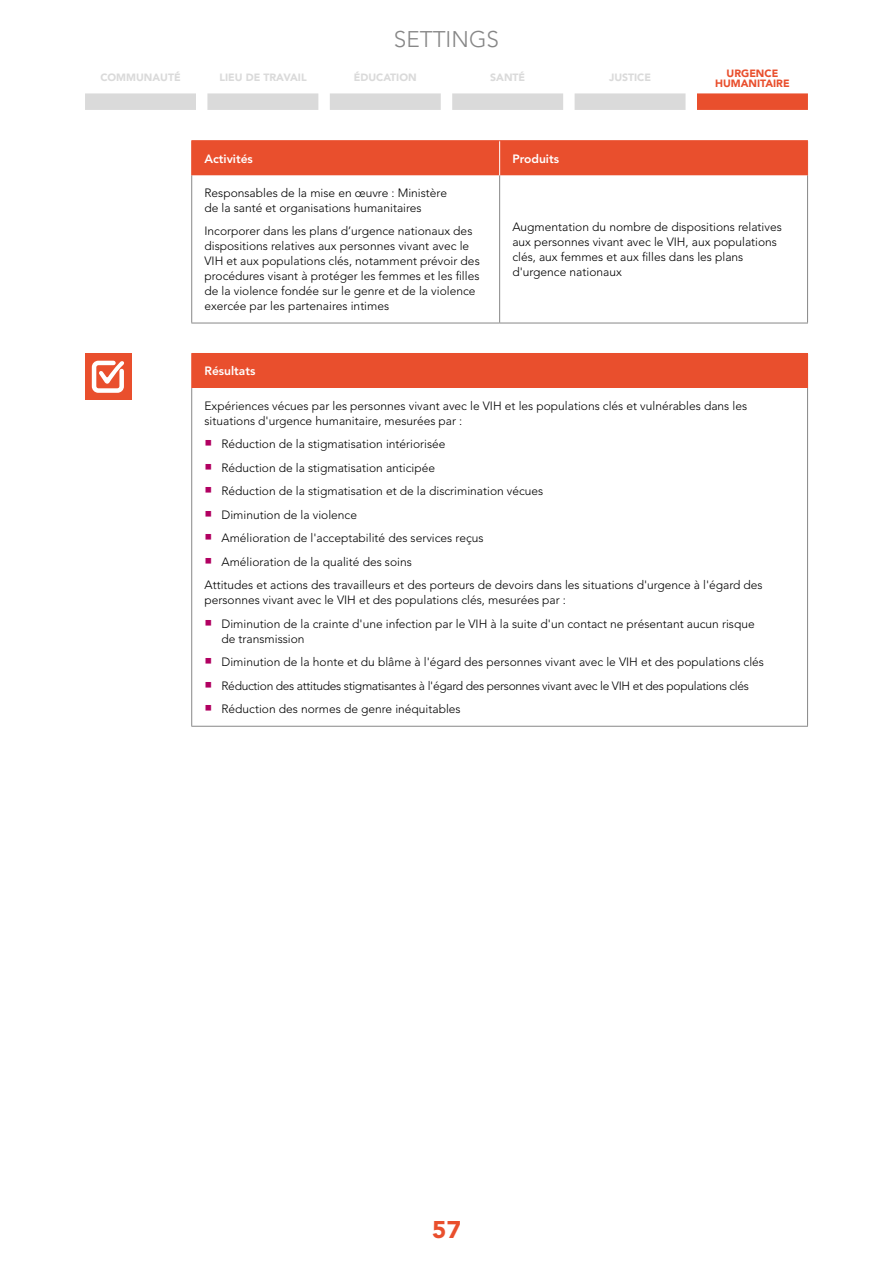
<style>
.page{position:relative;width:893px;height:1263px;background:#fff}
.page>*{position:absolute;margin:0;border:0;box-sizing:border-box;transform-origin:0 0}
.t1{font:900 24px "Avenir LT Std";color:#e94f2d}
.t2{font:300 22.5px "Avenir LT Std";color:#878787}
.table_text{font:300 12px/15px "Avenir LT Std";color:#000}
.table_text-2{font:300 12px "Avenir LT Std";letter-spacing:-.025em;color:#000}
.table_HD{font:800 12px "Avenir LT Std";color:#fff}
.t3{font:900 10.5px "Avenir LT Std";color:#dadada}
.t4{font:900 10.5px/10.5px "Avenir LT Std";color:#e94f2d;text-align:center}
</style>
<div class="page">
<div style="left:192px;top:141px;width:615px;height:34px;background:#e94f2d"></div>
<hr style="left:191px;top:175px;width:1px;height:148px;background:#878787">
<hr style="left:499px;top:175px;width:1px;height:148px;background:#878787">
<hr style="left:807px;top:175px;width:1px;height:148px;background:#878787">
<hr style="left:191px;top:323px;width:309px;height:1px;background:#878787">
<hr style="left:500px;top:323px;width:308px;height:1px;background:#878787">
<hr style="left:499px;top:141px;width:1px;height:34px;background:#fff">
<hr style="left:191px;top:140px;width:309px;height:1px;background:#e94f2d">
<hr style="left:191px;top:141px;width:1px;height:34px;background:#e94f2d">
<hr style="left:500px;top:140px;width:308px;height:1px;background:#e94f2d">
<hr style="left:807px;top:141px;width:1px;height:34px;background:#e94f2d">
<div style="left:192px;top:353px;width:615px;height:35px;background:#e94f2d"></div>
<hr style="left:191px;top:388px;width:1px;height:338px;background:#878787">
<hr style="left:807px;top:388px;width:1px;height:338px;background:#878787">
<hr style="left:191px;top:726px;width:617px;height:1px;background:#878787">
<hr style="left:191px;top:353px;width:617px;height:1px;background:#e94f2d">
<hr style="left:191px;top:354px;width:1px;height:34px;background:#e94f2d">
<hr style="left:807px;top:354px;width:1px;height:34px;background:#e94f2d">
<div style="left:85px;top:353px;width:47px;height:47px;background:#e94f2d"></div>
<svg style="left:91px;top:360px;width:33px;height:33px"></svg>
<div style="left:85px;top:93px;width:111px;height:17px;background:#dadada"></div>
<div style="left:207px;top:93px;width:111px;height:17px;background:#dadada"></div>
<div style="left:330px;top:93px;width:111px;height:17px;background:#dadada"></div>
<div style="left:452px;top:93px;width:111px;height:17px;background:#dadada"></div>
<div style="left:697px;top:93px;width:111px;height:17px;background:#e94f2d"></div>
<div style="left:575px;top:93px;width:110px;height:17px;background:#dadada"></div>
<h2 class="t2" style="left:394px;top:26px;width:107px">SETTINGS</h2>
<p class="t3" style="left:100px;top:71px;width:82px">COMMUNAUTÉ</p>
<p class="t3" style="left:220px;top:71px;width:89px">LIEU DE TRAVAIL</p>
<p class="t3" style="left:354px;top:71px;width:64px">ÉDUCATION</p>
<p class="t3" style="left:490px;top:71px;width:37px">SANTÉ</p>
<p class="t3" style="left:609px;top:71px;width:43px">JUSTICE</p>
<p class="t4" style="left:715px;top:68px;width:76px">URGENCE<br>HUMANITAIRE</p>
<p class="table_HD" style="left:204px;top:151px;width:50px">Activités</p>
<p class="table_HD" style="left:512px;top:151px;width:48px">Produits</p>
<p class="table_text" style="left:204px;top:185px;width:244px">Responsables de la mise en œuvre : Ministère de la santé et organisations humanitaires</p>
<p class="table_text" style="left:204px;top:224px;width:277px">Incorporer dans les plans d’urgence nationaux des dispositions relatives aux personnes vivant avec le VIH et aux populations clés, notamment prévoir des procédures visant à protéger les femmes et les filles de la violence fondée sur le genre et de la violence exercée par les partenaires intimes</p>
<p class="table_text" style="left:512px;top:219px;width:271px">Augmentation du nombre de dispositions relatives aux personnes vivant avec le VIH, aux populations clés, aux femmes et aux filles dans les plans d'urgence nationaux</p>
<p class="table_HD" style="left:204px;top:364px;width:52px">Résultats</p>
<p class="table_text" style="left:204px;top:398px;width:544px">Expériences vécues par les personnes vivant avec le VIH et les populations clés et vulnérables dans les situations d'urgence humanitaire, mesurées par :</p>
<p class="table_text" style="left:221px;top:437px;width:226px">Réduction de la stigmatisation intériorisée</p>
<p class="table_text" style="left:221px;top:460px;width:215px">Réduction de la stigmatisation anticipée</p>
<p class="table_text" style="left:221px;top:484px;width:323px">Réduction de la stigmatisation et de la discrimination vécues</p>
<p class="table_text" style="left:221px;top:507px;width:137px">Diminution de la violence</p>
<p class="table_text" style="left:221px;top:531px;width:264px">Amélioration de l'acceptabilité des services reçus</p>
<p class="table_text" style="left:221px;top:554px;width:192px">Amélioration de la qualité des soins</p>
<p class="table_text" style="left:204px;top:578px;width:560px">Attitudes et actions des travailleurs et des porteurs de devoirs dans les situations d'urgence à l'égard des personnes vivant avec le VIH et des populations clés, mesurées par :</p>
<p class="table_text" style="left:221px;top:616px;width:535px">Diminution de la crainte d'une infection par le VIH à la suite d'un contact ne présentant aucun risque de transmission</p>
<p class="table_text" style="left:221px;top:655px;width:544px">Diminution de la honte et du blâme à l'égard des personnes vivant avec le VIH et des populations clés</p>
<p class="table_text-2" style="left:221px;top:679px;width:529px">Réduction des attitudes stigmatisantes à l'égard des personnes vivant avec le VIH et des populations clés</p>
<p class="table_text" style="left:221px;top:702px;width:241px">Réduction des normes de genre inéquitables</p>
<h1 class="t1" style="left:432px;top:1215px;width:30px">57</h1>
</div>
